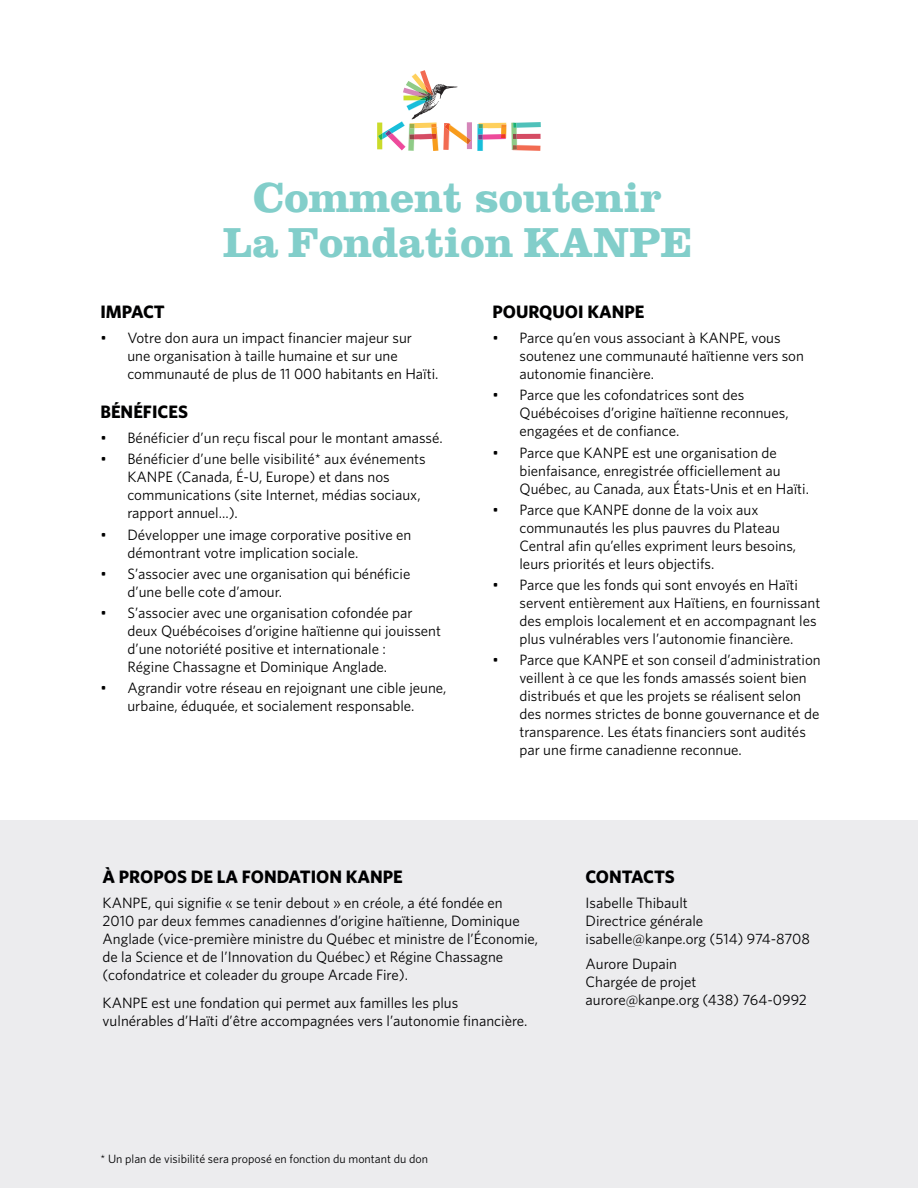
<style>
.page{position:relative;width:918px;height:1188px;background:#fff}
.page>*{position:absolute;margin:0;border:0;box-sizing:border-box;transform-origin:0 0}
.t1{font:700 43.5px/45px "Clarendon";letter-spacing:-.005em;color:#82ceca;text-align:center}
.t2{font:700 18px "Whitney HTF";color:#000001}
.t3{font:15px/18px "Whitney HTF";color:#000001}
.t4{font:12px "Whitney HTF";color:#000001}
</style>
<div class="page">
<div style="left:0;top:821px;width:918px;height:367px;background:#ececee"></div>
<svg style="left:377px;top:70px;width:164px;height:81px"></svg>
<h1 class="t1" style="left:223px;top:174px;width:470px">Comment soutenir<br>La Fondation KANPE</h1>
<p class="t2" style="left:100px;top:301px;width:66px">IMPACT</p>
<p class="t3" style="left:127px;top:329px;width:313px;text-indent:-27px">• Votre don aura un impact financier majeur sur une organisation à taille humaine et sur une communauté de plus de 11 000 habitants en Haïti.</p>
<p class="t2" style="left:100px;top:401px;width:89px">BÉNÉFICES</p>
<p class="t3" style="left:100px;top:429px;width:344px">• Bénéficier d’un reçu fiscal pour le montant amassé.</p>
<p class="t3" style="left:127px;top:450px;width:300px;text-indent:-27px">• Bénéficier d’une belle visibilité* aux événements KANPE (Canada, É-U, Europe) et dans nos communications (site Internet, médias sociaux, rapport annuel...).</p>
<p class="t3" style="left:127px;top:525px;width:286px;text-indent:-27px">• Développer une image corporative positive en démontrant votre implication sociale.</p>
<p class="t3" style="left:127px;top:564px;width:284px;text-indent:-27px">• S’associer avec une organisation qui bénéficie d’une belle cote d’amour.</p>
<p class="t3" style="left:127px;top:604px;width:315px;text-indent:-27px">• S’associer avec une organisation cofondée par deux Québécoises d’origine haïtienne qui jouissent d’une notoriété positive et internationale :<br>Régine Chassagne et Dominique Anglade.</p>
<p class="t3" style="left:100px;top:679px;width:348px;text-align:center">• Agrandir votre réseau en rejoignant une cible jeune, urbaine, éduquée, et socialement responsable.</p>
<p class="t2" style="left:492px;top:301px;width:153px">POURQUOI KANPE</p>
<p class="t3" style="left:519px;top:329px;width:286px;text-indent:-27px">• Parce qu’en vous associant à KANPE, vous soutenez une communauté haïtienne vers son autonomie financière.</p>
<p class="t3" style="left:519px;top:386px;width:271px;text-indent:-27px">• Parce que les cofondatrices sont des<br>Québécoises d’origine haïtienne reconnues, engagées et de confiance.</p>
<p class="t3" style="left:519px;top:443px;width:291px;text-indent:-27px">• Parce que KANPE est une organisation de bienfaisance, enregistrée officiellement au<br>Québec, au Canada, aux États-Unis et en Haïti.</p>
<p class="t3" style="left:519px;top:500px;width:278px;text-indent:-27px">• Parce que KANPE donne de la voix aux communautés les plus pauvres du Plateau Central afin qu’elles expriment leurs besoins, leurs priorités et leurs objectifs.</p>
<p class="t3" style="left:519px;top:576px;width:302px;text-indent:-27px">• Parce que les fonds qui sont envoyés en Haïti servent entièrement aux Haïtiens, en fournissant des emplois localement et en accompagnant les plus vulnérables vers l’autonomie financière.</p>
<p class="t3" style="left:519px;top:651px;width:303px;text-indent:-27px">• Parce que KANPE et son conseil d’administration veillent à ce que les fonds amassés soient bien distribués et que les projets se réalisent selon des normes strictes de bonne gouvernance et de transparence. Les états financiers sont audités par une firme canadienne reconnue.</p>
<p class="t2" style="left:103px;top:866px;width:302px">À PROPOS DE LA FONDATION KANPE</p>
<p class="t3" style="left:103px;top:893px;width:437px">KANPE, qui signifie « se tenir debout » en créole, a été fondée en<br>2010 par deux femmes canadiennes d’origine haïtienne, Dominique Anglade (vice-première ministre du Québec et ministre de l’Économie, de la Science et de l’Innovation du Québec) et Régine Chassagne (cofondatrice et coleader du groupe Arcade Fire).</p>
<p class="t3" style="left:103px;top:993px;width:427px">KANPE est une fondation qui permet aux familles les plus vulnérables d’Haïti d’être accompagnées vers l’autonomie financière.</p>
<p class="t2" style="left:586px;top:866px;width:91px">CONTACTS</p>
<p class="t3" style="left:586px;top:893px;width:226px">Isabelle Thibault<br>Directrice générale isabelle@kanpe.org (514) 974-8708</p>
<p class="t3" style="left:586px;top:954px;width:223px">Aurore Dupain<br>Chargée de projet aurore@kanpe.org (438) 764-0992</p>
<p class="t4" style="left:100px;top:1151px;width:329px">* Un plan de visibilité sera proposé en fonction du montant du don</p>
</div>
